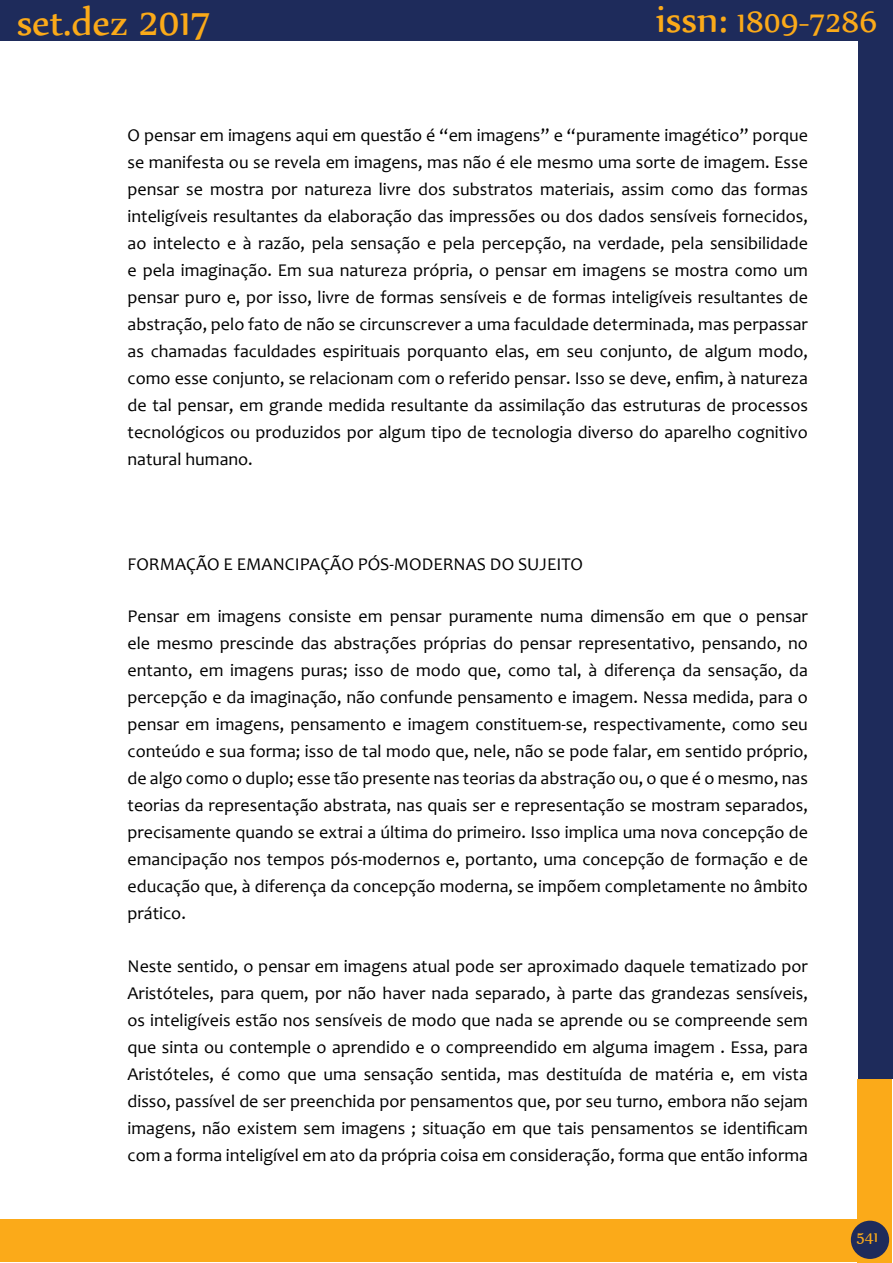
<style>
.page{position:relative;width:893px;height:1263px;background:#fff}
.page>*{position:absolute;margin:0;border:0;box-sizing:border-box;transform-origin:0 0}
.t1{font:45px "Nyala";color:#fbaa19}
.t2{font:36px "Nyala";color:#fbaa19}
.t3{font:18px/27px "Candara";color:#000;text-align:justify}
.t4{font:18px "Nyala";color:#fbaa19}
.s1{font-size:45px}
</style>
<div class="page">
<div style="left:858px;top:0;width:34px;height:1079px;background:#1e2b5b"></div>
<div style="left:0;top:0;width:890px;height:41px;background:#1e2b5b"></div>
<div style="left:857px;top:1079px;width:34px;height:184px;background:#fbaa19"></div>
<div style="left:0;top:1219px;width:860px;height:43px;background:#fbaa19"></div>
<div style="left:851px;top:1221px;width:38px;height:38px;background:#1e2b5b;border-radius:50%"></div>
<h1 class="t1" style="left:17px;top:-6px;width:196px">set.dez 2017</h1>
<h2 class="t2" style="left:656px;top:0;width:223px"><span class="s1">issn:</span> 1809-7286</h2>
<p class="t3" style="left:128px;top:121px;width:682px">O pensar em imagens aqui em questão é “em imagens” e “puramente imagético” porque se manifesta ou se revela em imagens, mas não é ele mesmo uma sorte de imagem. Esse pensar se mostra por natureza livre dos substratos materiais, assim como das formas inteligíveis resultantes da elaboração das impressões ou dos dados sensíveis fornecidos, ao intelecto e à razão, pela sensação e pela percepção, na verdade, pela sensibilidade e pela imaginação. Em sua natureza própria, o pensar em imagens se mostra como um pensar puro e, por isso, livre de formas sensíveis e de formas inteligíveis resultantes de abstração, pelo fato de não se circunscrever a uma faculdade determinada, mas perpassar as chamadas faculdades espirituais porquanto elas, em seu conjunto, de algum modo, como esse conjunto, se relacionam com o referido pensar. Isso se deve, enfim, à natureza de tal pensar, em grande medida resultante da assimilação das estruturas de processos tecnológicos ou produzidos por algum tipo de tecnologia diverso do aparelho cognitivo natural humano.</p>
<p class="t3" style="left:128px;top:550px;width:457px">FORMAÇÃO E EMANCIPAÇÃO PÓS-MODERNAS DO SUJEITO</p>
<p class="t3" style="left:128px;top:603px;width:682px">Pensar em imagens consiste em pensar puramente numa dimensão em que o pensar ele mesmo prescinde das abstrações próprias do pensar representativo, pensando, no entanto, em imagens puras; isso de modo que, como tal, à diferença da sensação, da percepção e da imaginação, não confunde pensamento e imagem. Nessa medida, para o pensar em imagens, pensamento e imagem constituem-se, respectivamente, como seu conteúdo e sua forma; isso de tal modo que, nele, não se pode falar, em sentido próprio, de algo como o duplo; esse tão presente nas teorias da abstração ou, o que é o mesmo, nas teorias da representação abstrata, nas quais ser e representação se mostram separados, precisamente quando se extrai a última do primeiro. Isso implica uma nova concepção de emancipação nos tempos pós-modernos e, portanto, uma concepção de formação e de educação que, à diferença da concepção moderna, se impõem completamente no âmbito prático.</p>
<p class="t3" style="left:128px;top:952px;width:682px">Neste sentido, o pensar em imagens atual pode ser aproximado daquele tematizado por Aristóteles, para quem, por não haver nada separado, à parte das grandezas sensíveis, os inteligíveis estão nos sensíveis de modo que nada se aprende ou se compreende sem que sinta ou contemple o aprendido e o compreendido em alguma imagem . Essa, para Aristóteles, é como que uma sensação sentida, mas destituída de matéria e, em vista disso, passível de ser preenchida por pensamentos que, por seu turno, embora não sejam imagens, não existem sem imagens ; situação em que tais pensamentos se identificam com a forma inteligível em ato da própria coisa em consideração, forma que então informa</p>
<p class="t4" style="left:856px;top:1226px;width:23px">541</p>
</div>
